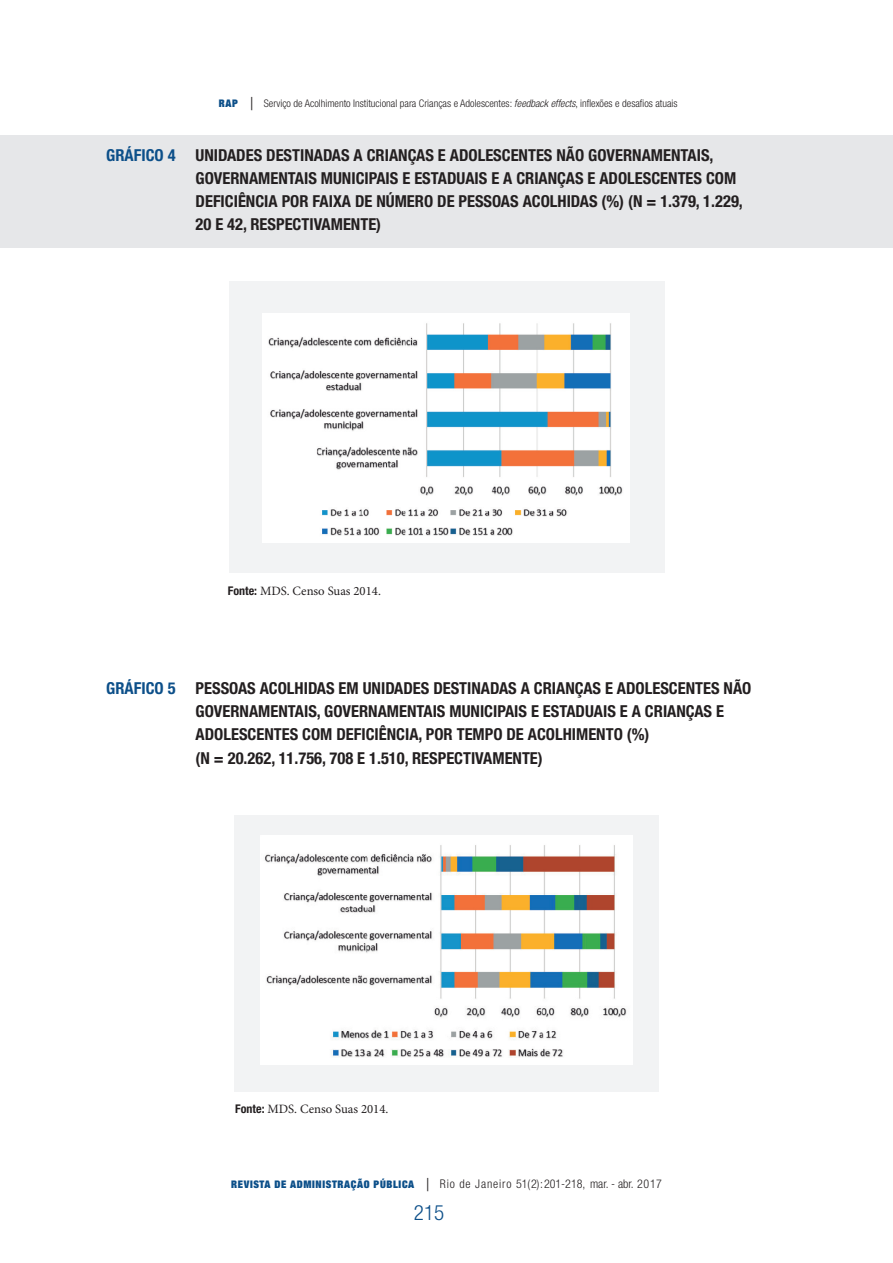
<style>
.page{position:relative;width:893px;height:1263px;background:#fff}
.page>*{position:absolute;margin:0;border:0;box-sizing:border-box;transform-origin:0 0}
.t1{font:300 condensed 21px "Helvetica Neue LT Std";color:#0c4f89}
.tit_tab{font:700 condensed 16.5px/23.1px "Helvetica Neue LT Std";color:#231f20}
.fonte{font:12.75px "Minion Pro";color:#231f20}
.t2{font:300 condensed 12px "Helvetica Neue LT Std";letter-spacing:.07em;color:#231f20}
.t3{font:300 condensed 10.5px "Helvetica Neue LT Std";color:#231f20}
.s1{font-family:"Helvetica Neue";font-weight:900;font-stretch:expanded;color:#0c4f89}
.s2{font-size:18px}
.s3{font-style:italic}
.s4{color:#0c4f89}
.s5{font-family:"Helvetica Neue LT Std";font-weight:700;font-stretch:condensed;font-size:12px}
.s6{font-family:"Helvetica Neue";font-weight:900;font-stretch:expanded;font-size:10.5px;color:#0c4f89}
</style>
<div class="page">
<div style="left:0;top:135px;width:892px;height:112px;background:#e6e7e9"></div>
<div style="left:229px;top:281px;width:435px;height:292px;background:#f2f3f4"></div>
<img style="left:263px;top:314px;width:366px;height:228px">
<div style="left:234px;top:815px;width:425px;height:276px;background:#f2f3f4"></div>
<img style="left:261px;top:835px;width:371px;height:229px">
<p class="t3" style="left:219px;top:98px;width:460px"><span class="s1">RAP</span> <span class="s2">|</span> Serviço de Acolhimento Institucional para Crianças e Adolescentes: <span class="s3">feedback effects</span>, inflexões e desafios atuais</p>
<p class="tit_tab" style="left:196px;top:143px;width:549px;text-indent:-89px"><span class="s4">GRÁFICO 4</span> UNIDADES DESTINADAS A CRIANÇAS E ADOLESCENTES NÃO GOVERNAMENTAIS, GOVERNAMENTAIS MUNICIPAIS E ESTADUAIS E A CRIANÇAS E ADOLESCENTES COM DEFICIÊNCIA POR FAIXA DE NÚMERO DE PESSOAS ACOLHIDAS (%) (N = 1.379, 1.229, 20 E 42, RESPECTIVAMENTE)</p>
<p class="fonte" style="left:228px;top:582px;width:155px"><span class="s5">Fonte:</span> MDS. Censo Suas 2014.</p>
<p class="tit_tab" style="left:196px;top:677px;width:557px;text-indent:-89px"><span class="s4">GRÁFICO 5</span> PESSOAS ACOLHIDAS EM UNIDADES DESTINADAS A CRIANÇAS E ADOLESCENTES NÃO GOVERNAMENTAIS, GOVERNAMENTAIS MUNICIPAIS E ESTADUAIS E A CRIANÇAS E ADOLESCENTES COM DEFICIÊNCIA, POR TEMPO DE ACOLHIMENTO (%)<br>(N = 20.262, 11.756, 708 E 1.510, RESPECTIVAMENTE)</p>
<p class="fonte" style="left:235px;top:1101px;width:155px"><span class="s5">Fonte:</span> MDS. Censo Suas 2014.</p>
<p class="t2" style="left:231px;top:1176px;width:432px"><span class="s6">REVISTA DE ADMINISTRAÇÃO PÚBLICA</span> <span class="s2">|</span> Rio de Janeiro 51(2):201-218, mar. - abr. 2017</p>
<p class="t1" style="left:414px;top:1200px;width:32px">215</p>
</div>
